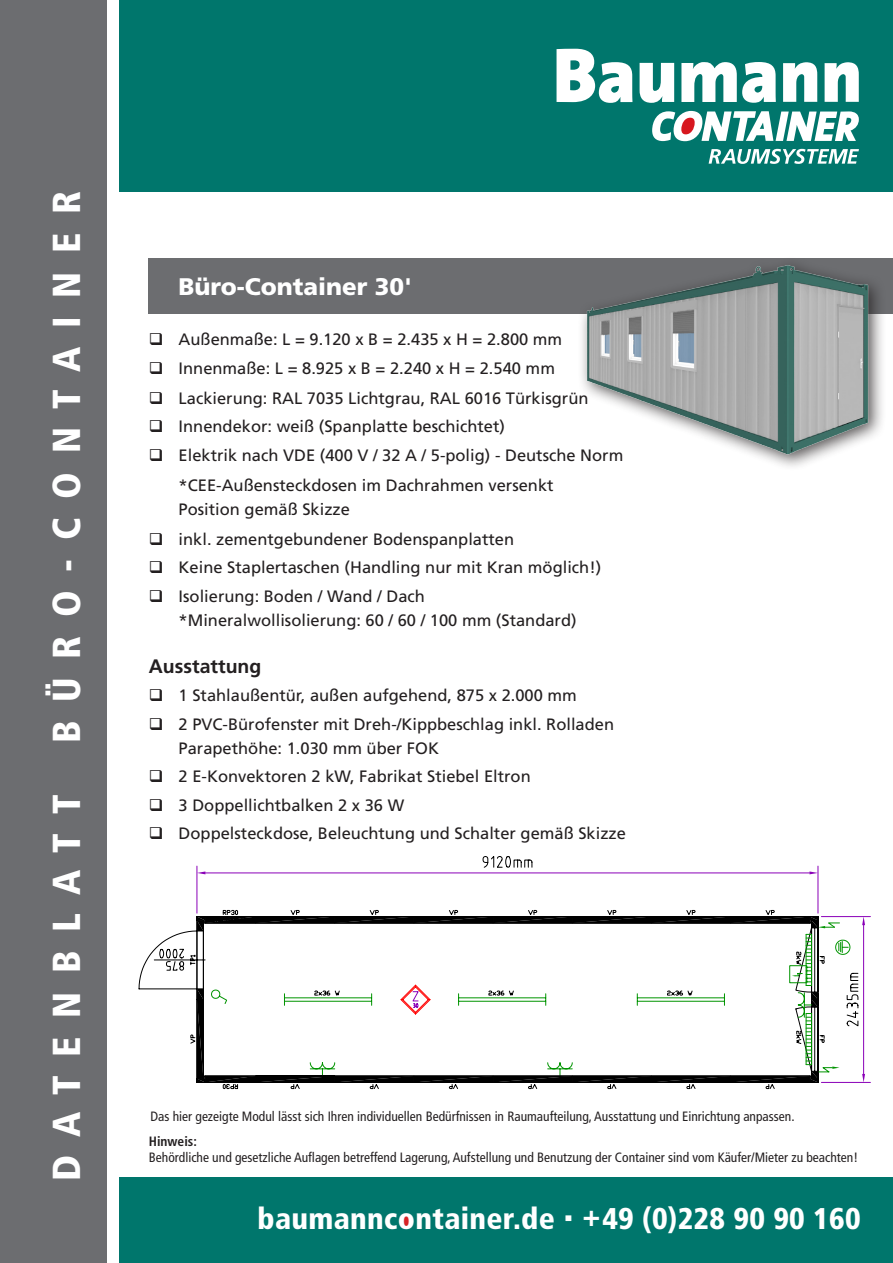
<style>
.page{position:relative;width:893px;height:1263px;background:#fff}
.page>*{position:absolute;margin:0;border:0;box-sizing:border-box;transform-origin:0 0}
.t1{font:900 condensed 39px "Frutiger LT";letter-spacing:.48em;color:#fff}
.t2{font:900 condensed 30px "Frutiger LT";letter-spacing:.01em;color:#fff}
.t3{font:900 24px "Frutiger LT";color:#fff}
.t4{font:700 19.5px "Frutiger LT";color:#231f20}
.t5{font:16.5px "Frutiger LT";color:#231f20}
.t6{font:condensed 13.5px "Frutiger LT";color:#231f20}
.t7{font:700 condensed 13.5px "Frutiger LT";color:#231f20}
</style>
<div class="page">
<div style="left:0;top:0;width:106px;height:1263px;background:#6c6d70"></div>
<div style="left:119px;top:0;width:774px;height:191px;background:#00766c"></div>
<svg style="left:674px;top:111px;width:28px;height:30px"></svg>
<svg style="left:681px;top:118px;width:14px;height:16px"></svg>
<svg style="left:701px;top:111px;width:158px;height:30px"></svg>
<svg style="left:652px;top:111px;width:23px;height:30px"></svg>
<svg style="left:709px;top:149px;width:150px;height:15px"></svg>
<svg style="left:557px;top:49px;width:75px;height:54px"></svg>
<svg style="left:640px;top:63px;width:34px;height:40px"></svg>
<svg style="left:681px;top:62px;width:95px;height:41px"></svg>
<svg style="left:783px;top:62px;width:34px;height:40px"></svg>
<svg style="left:825px;top:62px;width:34px;height:40px"></svg>
<div style="left:119px;top:1178px;width:774px;height:85px;background:#00766c"></div>
<div style="left:403px;top:1216px;width:6px;height:10px;background:#d72326;border-radius:50%"></div>
<div style="left:149px;top:258px;width:744px;height:56px;background:#6c6d70"></div>
<hr style="left:205px;top:873px;width:604px;height:1px;background:#8a00b8">
<hr style="left:818px;top:866px;width:1px;height:47px;background:#8a00b8">
<hr style="left:197px;top:866px;width:1px;height:47px;background:#8a00b8">
<svg style="left:197px;top:871px;width:8px;height:3px"></svg>
<svg style="left:809px;top:871px;width:9px;height:3px"></svg>
<svg style="left:483px;top:856px;width:49px;height:11px"></svg>
<hr style="left:821px;top:1082px;width:49px;height:1px;background:#8a00b8">
<hr style="left:821px;top:916px;width:49px;height:1px;background:#8a00b8">
<svg style="left:139px;top:910px;width:726px;height:179px"></svg>
<div style="left:577px;top:256px;width:309px;height:216px;background:#231f20;opacity:.75"></div>
<img style="left:577px;top:256px;width:301px;height:202px">
<h1 class="t1" style="left:43px;top:743px;width:553px;rotate:-90deg">BÜRO-CONTAINER</h1>
<h1 class="t1" style="left:43px;top:1181px;width:387px;rotate:-90deg">DATENBLATT</h1>
<p class="t3" style="left:179px;top:272px;width:235px">Büro-Container 30'</p>
<p class="t5" style="left:149px;top:330px;width:415px">❑ Außenmaße: L = 9.120 x B = 2.435 x H = 2.800 mm</p>
<p class="t5" style="left:149px;top:358px;width:408px">❑ Innenmaße: L = 8.925 x B = 2.240 x H = 2.540 mm</p>
<p class="t5" style="left:149px;top:388px;width:441px">❑ Lackierung: RAL 7035 Lichtgrau, RAL 6016 Türkisgrün</p>
<p class="t5" style="left:149px;top:417px;width:358px">❑ Innendekor: weiß (Spanplatte beschichtet)</p>
<p class="t5" style="left:149px;top:445px;width:476px">❑ Elektrik nach VDE (400 V / 32 A / 5-polig) - Deutsche Norm</p>
<p class="t5" style="left:179px;top:475px;width:376px">*CEE-Außensteckdosen im Dachrahmen versenkt</p>
<p class="t5" style="left:179px;top:499px;width:173px">Position gemäß Skizze</p>
<p class="t5" style="left:149px;top:529px;width:367px">❑ inkl. zementgebundener Bodenspanplatten</p>
<p class="t5" style="left:149px;top:558px;width:454px">❑ Keine Staplertaschen (Handling nur mit Kran möglich!)</p>
<p class="t5" style="left:149px;top:586px;width:278px">❑ Isolierung: Boden / Wand / Dach</p>
<p class="t5" style="left:179px;top:610px;width:399px">*Mineralwollisolierung: 60 / 60 / 100 mm (Standard)</p>
<p class="t4" style="left:149px;top:654px;width:114px">Ausstattung</p>
<p class="t5" style="left:149px;top:686px;width:430px">❑ 1 Stahlaußentür, außen aufgehend, 875 x 2.000 mm</p>
<p class="t5" style="left:149px;top:714px;width:467px">❑ 2 PVC-Bürofenster mit Dreh-/Kippbeschlag inkl. Rolladen</p>
<p class="t5" style="left:179px;top:738px;width:262px">Parapethöhe: 1.030 mm über FOK</p>
<p class="t5" style="left:149px;top:767px;width:383px">❑ 2 E-Konvektoren 2 kW, Fabrikat Stiebel Eltron</p>
<p class="t5" style="left:149px;top:795px;width:257px">❑ 3 Doppellichtbalken 2 x 36 W</p>
<p class="t5" style="left:149px;top:824px;width:479px">❑ Doppelsteckdose, Beleuchtung und Schalter gemäß Skizze</p>
<p class="t6" style="left:151px;top:1108px;width:646px">Das hier gezeigte Modul lässt sich Ihren individuellen Bedürfnissen in Raumaufteilung, Ausstattung und Einrichtung anpassen.</p>
<p class="t7" style="left:149px;top:1133px;width:50px">Hinweis:</p>
<p class="t6" style="left:149px;top:1149px;width:711px">Behördliche und gesetzliche Auflagen betreffend Lagerung, Aufstellung und Benutzung der Container sind vom Käufer/Mieter zu beachten!</p>
<h2 class="t2" style="left:258px;top:1200px;width:604px">baumanncontainer.de +49 (0)228 90 90 160</h2>
</div>
